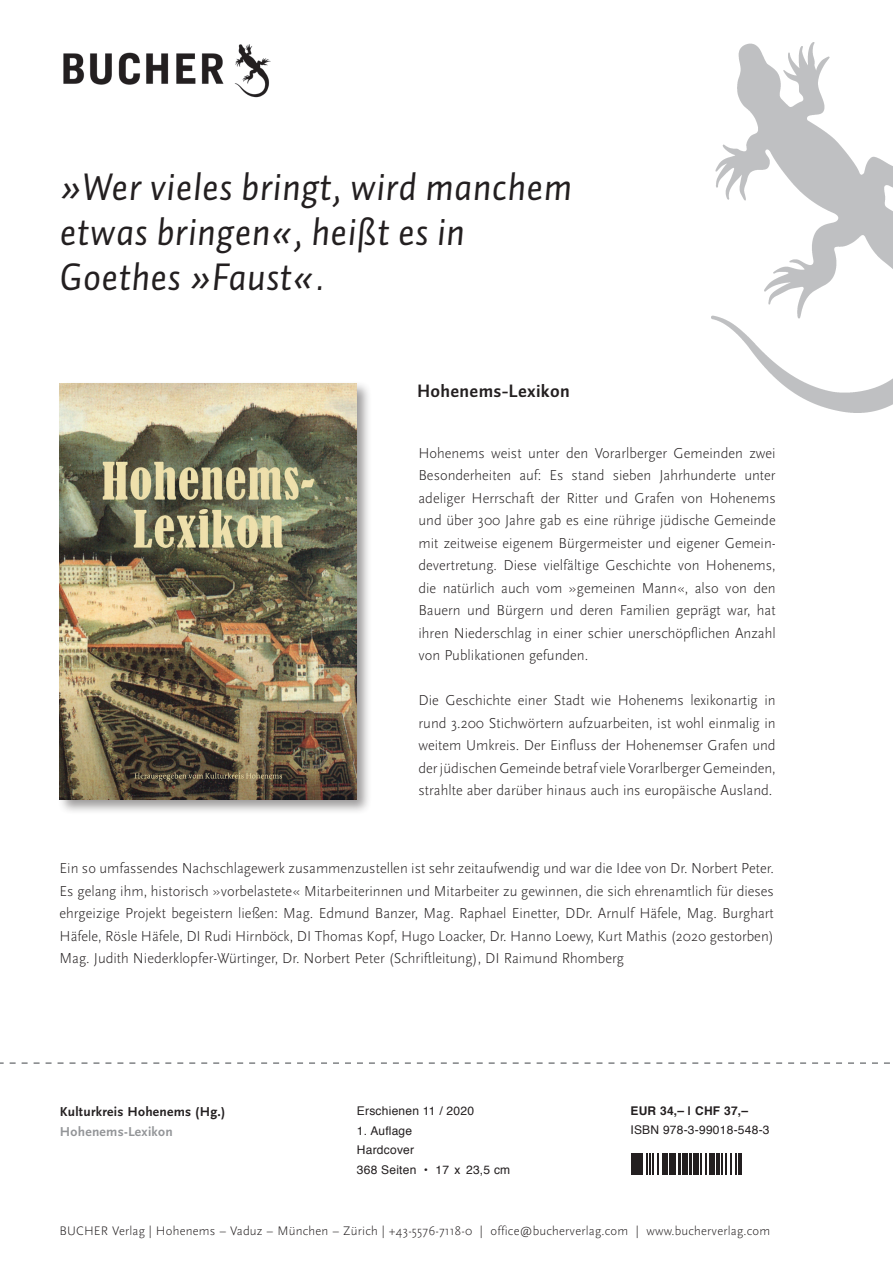
<style>
.page{position:relative;width:893px;height:1263px;background:#fff}
.page>*{position:absolute;margin:0;border:0;box-sizing:border-box;transform-origin:0 0}
.t1{font:39px/45px "Auto Pro Regular Italic 1";letter-spacing:.01em;color:#231f20}
.t2{font:700 18px "Auto Pro";letter-spacing:.015em;color:#231f20}
.t3{font:300 15px/22.5px "Scala Sans";color:#231f20;text-align:justify}
.t4{font:700 13.5px "Scala Sans";letter-spacing:.02em;color:#231f20}
.t5{font:700 13.5px "Scala Sans";letter-spacing:.02em;color:#939598}
.t6{font:300 12.9px "Scala Sans";letter-spacing:.015em;color:#231f20}
.t7{font:12px/19.5px "Helvetica";letter-spacing:.02em;color:#231f20}
.t8{font:700 12px "Helvetica";letter-spacing:.02em;color:#231f20}
</style>
<div class="page">
<div style="left:57px;top:381px;width:316px;height:434px;background:#231f20;opacity:.45"></div>
<img style="left:60px;top:384px;width:297px;height:415px">
<svg style="left:631px;top:1153px;width:28px;height:22px"></svg>
<hr style="left:662px;top:1153px;width:2px;height:22px;background:#231f20">
<svg style="left:665px;top:1153px;width:37px;height:22px"></svg>
<hr style="left:705px;top:1153px;width:2px;height:22px;background:#231f20">
<svg style="left:709px;top:1153px;width:30px;height:22px"></svg>
<hr style="left:740px;top:1153px;width:2px;height:22px;background:#231f20">
<svg style="left:0;top:1062px;width:890px;height:2px"></svg>
<img style="left:63px;top:44px;width:208px;height:54px">
<img style="left:711px;top:43px;width:182px;height:370px">
<h1 class="t1" style="left:60px;top:164px;width:514px">»Wer vieles bringt, wird manchem etwas bringen«, heißt es in<br>Goethes »Faust«.</h1>
<p class="t2" style="left:418px;top:378px;width:154px">Hohenems-Lexikon</p>
<p class="t3" style="left:418px;top:442px;width:359px">Hohenems weist unter den Vorarlberger Gemeinden zwei Besonderheiten auf: Es stand sieben Jahrhunderte unter adeliger Herrschaft der Ritter und Grafen von Hohenems und über 300 Jahre gab es eine rührige jüdische Gemeinde mit zeitweise eigenem Bürgermeister und eigener Gemein&shy;devertretung. Diese vielfältige Geschichte von Hohenems, die natürlich auch vom »gemeinen Mann«, also von den Bauern und Bürgern und deren Familien geprägt war, hat ihren Niederschlag in einer schier unerschöpflichen Anzahl von Publikationen gefunden.</p>
<p class="t3" style="left:418px;top:689px;width:359px">Die Geschichte einer Stadt wie Hohenems lexikonartig in rund 3.200 Stichwörtern aufzuarbeiten, ist wohl einmalig in weitem Umkreis. Der Einfluss der Hohenemser Grafen und der jüdischen Gemeinde betraf viele Vorarlberger Gemeinden, strahlte aber darüber hinaus auch ins europäische Ausland.</p>
<p class="t3" style="left:60px;top:857px;width:716px">Ein so umfassendes Nachschlagewerk zusammenzustellen ist sehr zeitaufwendig und war die Idee von Dr. Norbert Peter.<br>Es gelang ihm, historisch »vorbelastete« Mitarbeiterinnen und Mitarbeiter zu gewinnen, die sich ehrenamtlich für dieses ehrgeizige Projekt begeistern ließen: Mag. Edmund Banzer, Mag. Raphael Einetter, DDr. Arnulf Häfele, Mag. Burghart Häfele, Rösle Häfele, DI Rudi Hirnböck, DI Thomas Kopf, Hugo Loacker, Dr. Hanno Loewy, Kurt Mathis (2020 gestorben)<br>Mag. Judith Niederklopfer-Würtinger, Dr. Norbert Peter (Schriftleitung), DI Raimund Rhomberg</p>
<p class="t4" style="left:60px;top:1104px;width:167px">Kulturkreis Hohenems (Hg.)</p>
<p class="t5" style="left:60px;top:1124px;width:114px">Hohenems-Lexikon</p>
<p class="t7" style="left:357px;top:1102px;width:119px">Erschienen 11 / 2020</p>
<p class="t7" style="left:357px;top:1121px;width:155px">1. Auflage<br>Hardcover<br>368 Seiten • 17 x 23,5 cm</p>
<p class="t8" style="left:630px;top:1101px;width:119px">EUR 34,– | CHF 37,–</p>
<p class="t7" style="left:630px;top:1121px;width:141px">ISBN 978-3-99018-548-3</p>
<p class="t6" style="left:60px;top:1224px;width:712px">BUCHER Verlag | Hohenems – Vaduz – München – Zürich | +43-5576-7118-0 | office@bucherverlag.com | www.bucherverlag.com</p>
</div>
